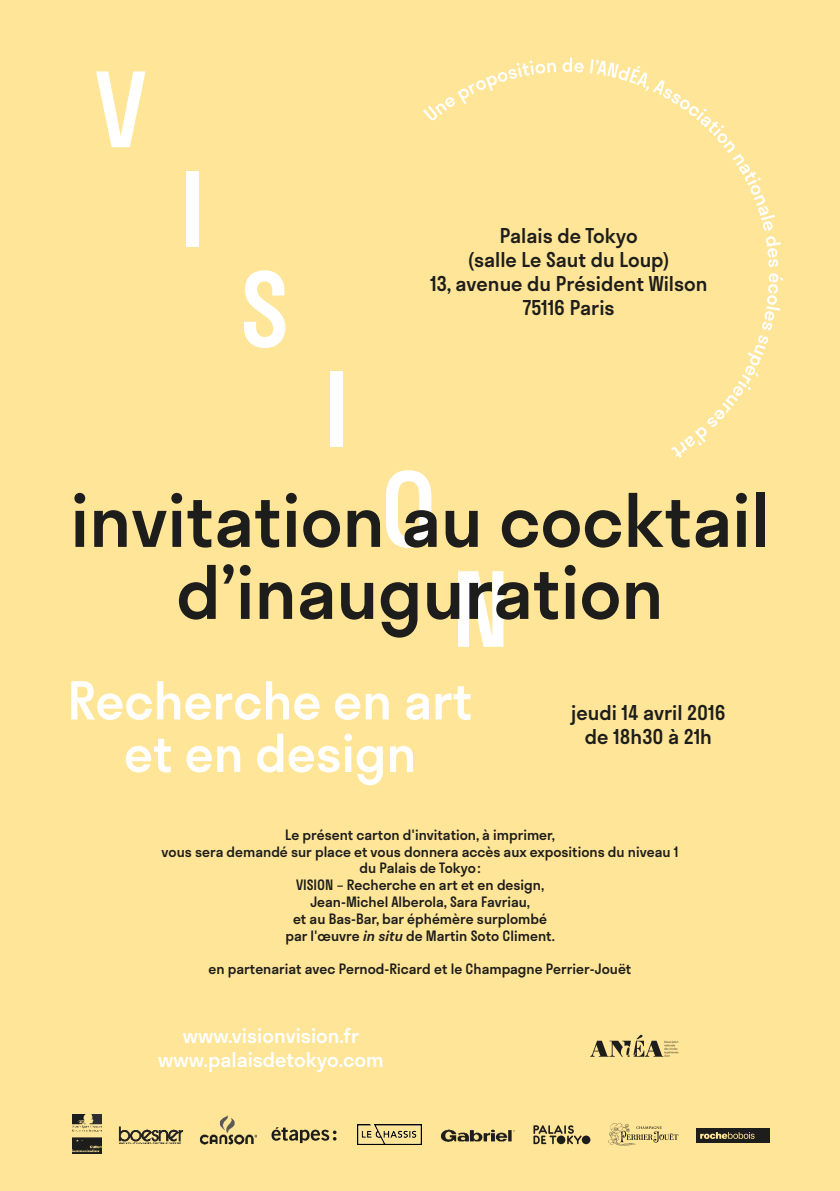
<style>
.page{position:relative;width:840px;height:1191px;background:#fff}
.page>*{position:absolute;margin:0;border:0;box-sizing:border-box;transform-origin:0 0}
.t1{font:500 72px/72px "Stratos";color:#1d1d1b;text-align:center}
.t2{font:500 20px/24px "Stratos";color:#1d1d1b;text-align:center}
.t3{font:500 20px/24px "Stratos";color:#fff;text-align:center}
.t4{font:500 14px/16.8px "Stratos";color:#1d1d1b;text-align:center}
.s1{font-style:italic}
</style>
<div class="page">
<div style="left:0;top:0;width:839px;height:1191px;background:#ffe597"></div>
<svg style="left:96px;top:71px;width:49px;height:76px"></svg>
<div style="left:186px;top:171px;width:12px;height:76px;background:#fff"></div>
<div style="left:330px;top:371px;width:12px;height:76px;background:#fff"></div>
<svg style="left:244px;top:270px;width:41px;height:78px"></svg>
<svg style="left:386px;top:470px;width:45px;height:78px"></svg>
<svg style="left:458px;top:571px;width:45px;height:76px"></svg>
<svg style="left:126px;top:733px;width:287px;height:52px"></svg>
<svg style="left:71px;top:681px;width:399px;height:39px"></svg>
<div style="left:581px;top:1135px;width:9px;height:9px;background:#1d1d1b;border-radius:50%"></div>
<svg style="left:533px;top:1125px;width:48px;height:19px"></svg>
<svg style="left:591px;top:1034px;width:87px;height:22px"></svg>
<svg style="left:423px;top:58px;width:359px;height:400px"></svg>
<img style="left:200px;top:1115px;width:57px;height:29px">
<img style="left:118px;top:1126px;width:66px;height:18px">
<img style="left:72px;top:1114px;width:30px;height:39px">
<svg style="left:271px;top:1127px;width:65px;height:16px"></svg>
<img style="left:357px;top:1124px;width:64px;height:20px">
<svg style="left:608px;top:1123px;width:70px;height:22px"></svg>
<div style="left:695px;top:1128px;width:74px;height:15px;background:#1d1d1b"></div>
<svg style="left:700px;top:1132px;width:54px;height:7px"></svg>
<img style="left:440px;top:1129px;width:75px;height:13px">
<h2 class="t2" style="left:430px;top:223px;width:279px">Palais de Tokyo<br>(salle Le Saut du Loup)<br>13, avenue du Président Wilson<br>75116 Paris</h2>
<h1 class="t1" style="left:70px;top:482px;width:700px">invitation au cocktail d’inauguration</h1>
<h2 class="t2" style="left:571px;top:700px;width:156px">jeudi 14 avril 2016 de 18h30 à 21h</h2>
<p class="t4" style="left:161px;top:825px;width:518px">Le présent carton d'invitation, à imprimer,<br>vous sera demandé sur place et vous donnera accès aux expositions du niveau 1 du Palais de Tokyo:<br>VISION – Recherche en art et en design,<br>Jean-Michel Alberola, Sara Favriau,<br>et au Bas-Bar, bar éphémère surplombé<br>par l'œuvre <span class="s1">in situ</span> de Martin Soto Climent.</p>
<p class="t4" style="left:208px;top:960px;width:424px">en partenariat avec Pernod-Ricard et le Champagne Perrier-Jouët</p>
<h2 class="t3" style="left:158px;top:1023px;width:227px">www.visionvision.fr www.palaisdetokyo.com</h2>
</div>
